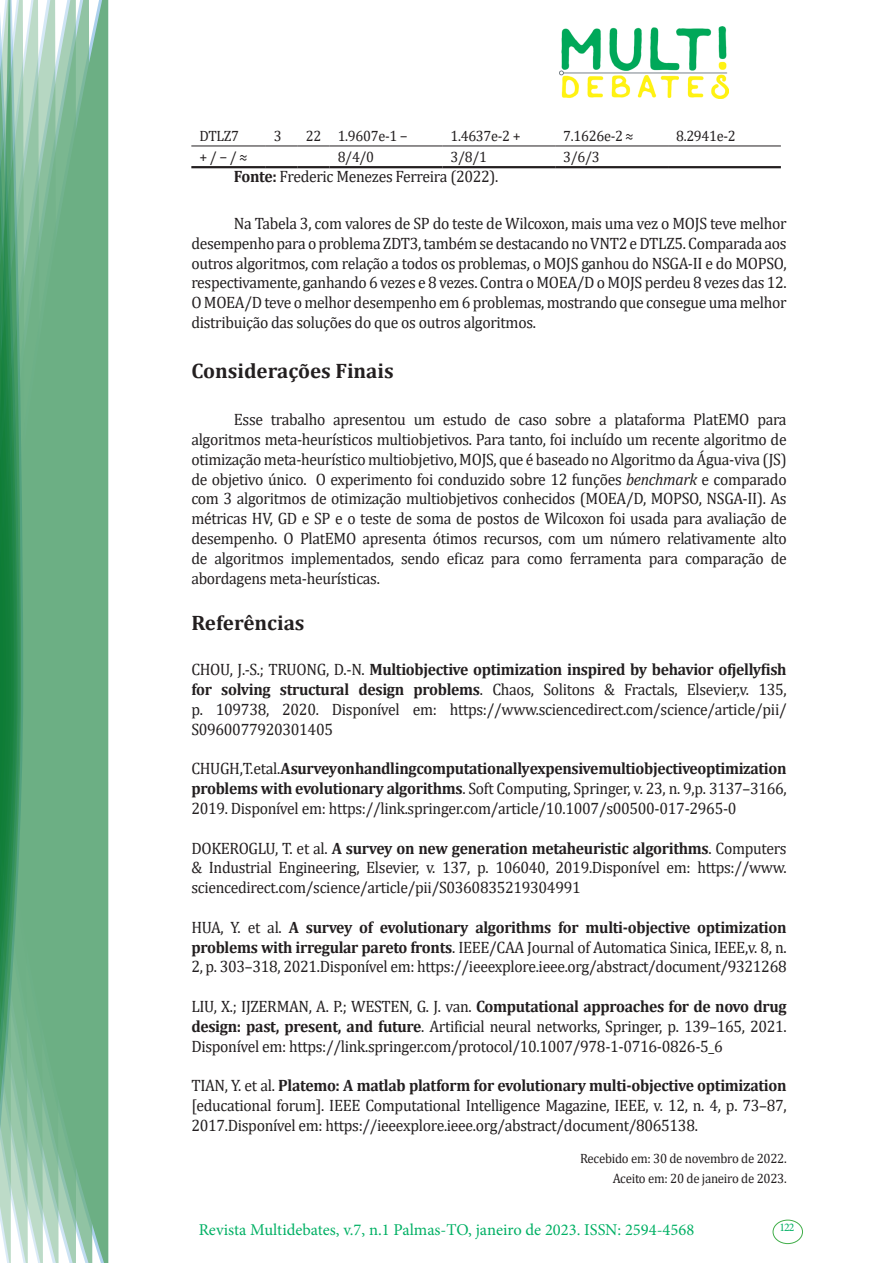
<style>
.page{position:relative;width:893px;height:1263px;background:#fff}
.page>*{position:absolute;margin:0;border:0;box-sizing:border-box;transform-origin:0 0}
.Titulo_2{font:700 21px "Cambria";color:#231f20}
.texto{font:16.5px/19.8px "Cambria";letter-spacing:-.02em;color:#231f20;text-align:justify;scale:.95 1}
.t1{font:16.5px "Minion Pro";color:#00b064}
.texto-2{font:15px "Cambria";letter-spacing:-.02em;color:#231f20;scale:.95 1}
.texto-3{font:13.5px "Cambria";letter-spacing:-.02em;color:#231f20;scale:.95 1}
.t2{font:11.7px "Minion Pro";color:#00b064}
.s1{font-weight:700}
.s2{font-style:italic}
</style>
<div class="page">
<img style="left:559px;top:26px;width:169px;height:72px">
<div style="left:95px;top:0;width:14px;height:1263px;background:#6caf84"></div>
<svg style="left:79px;top:0;width:16px;height:1263px;fill:#6caf84"></svg>
<svg style="left:62px;top:0;width:17px;height:1263px;fill:#6caf84"></svg>
<svg style="left:45px;top:0;width:17px;height:1263px;fill:#6caf84"></svg>
<svg style="left:30px;top:0;width:15px;height:1263px;fill:#6caf84"></svg>
<svg style="left:0;top:0;width:30px;height:1263px"></svg>
<div style="left:772px;top:1219px;width:31px;height:25px;border:1px solid #40ae49;border-radius:50%"></div>
<svg style="left:191px;top:145px;width:590px;height:1px"></svg>
<hr style="left:191px;top:146px;width:75px;height:1px;background:#231f20">
<hr style="left:266px;top:146px;width:32px;height:1px;background:#231f20">
<hr style="left:298px;top:146px;width:32px;height:1px;background:#231f20">
<hr style="left:330px;top:146px;width:112px;height:1px;background:#231f20">
<hr style="left:442px;top:146px;width:113px;height:1px;background:#231f20">
<hr style="left:555px;top:146px;width:113px;height:1px;background:#231f20">
<hr style="left:668px;top:146px;width:113px;height:1px;background:#231f20">
<hr style="left:191px;top:166px;width:75px;height:2px;background:#231f20">
<hr style="left:266px;top:166px;width:32px;height:2px;background:#231f20">
<hr style="left:298px;top:166px;width:32px;height:2px;background:#231f20">
<hr style="left:330px;top:166px;width:112px;height:2px;background:#231f20">
<hr style="left:442px;top:166px;width:113px;height:2px;background:#231f20">
<hr style="left:555px;top:166px;width:113px;height:2px;background:#231f20">
<hr style="left:668px;top:166px;width:113px;height:2px;background:#231f20">
<p class="texto-2" style="left:199px;top:127px;width:43px">DTLZ7</p>
<p class="texto-2" style="left:274px;top:127px;width:10px">3</p>
<p class="texto-2" style="left:306px;top:127px;width:18px">22</p>
<p class="texto-2" style="left:338px;top:127px;width:75px">1.9607e-1 −</p>
<p class="texto-2" style="left:450px;top:127px;width:75px">1.4637e-2 +</p>
<p class="texto-2" style="left:563px;top:127px;width:75px">7.1626e-2 ≈</p>
<p class="texto-2" style="left:676px;top:127px;width:64px">8.2941e-2</p>
<p class="texto-2" style="left:199px;top:148px;width:52px">+ / − / ≈</p>
<p class="texto-2" style="left:338px;top:148px;width:40px">8/4/0</p>
<p class="texto-2" style="left:450px;top:148px;width:40px">3/8/1</p>
<p class="texto-2" style="left:563px;top:148px;width:40px">3/6/3</p>
<p class="texto" style="left:234px;top:167px;width:280px"><span class="s1">Fonte:</span> Frederic Menezes Ferreira (2022).</p>
<p class="texto" style="left:191px;top:213px;width:628px;text-indent:43px">Na Tabela 3, com valores de SP do teste de Wilcoxon, mais uma vez o MOJS teve melhor desempenho para o problema ZDT3, também se destacando no VNT2 e DTLZ5. Comparada aos outros algoritmos, com relação a todos os problemas, o MOJS ganhou do NSGA-II e do MOPSO, respectivamente, ganhando 6 vezes e 8 vezes. Contra o MOEA/D o MOJS perdeu 8 vezes das 12.<br>O MOEA/D teve o melhor desempenho em 6 problemas, mostrando que consegue uma melhor distribuição das soluções do que os outros algoritmos.</p>
<p class="Titulo_2" style="left:191px;top:356px;width:204px">Considerações Finais</p>
<p class="texto" style="left:191px;top:410px;width:628px;text-indent:43px">Esse trabalho apresentou um estudo de caso sobre a plataforma PlatEMO para algoritmos meta-heurísticos multiobjetivos. Para tanto, foi incluído um recente algoritmo de otimização meta-heurístico multiobjetivo, MOJS, que é baseado no Algoritmo da Água-viva (JS) de objetivo único. O experimento foi conduzido sobre 12 funções <span class="s2">benchmark</span> e comparado com 3 algoritmos de otimização multiobjetivos conhecidos (MOEA/D, MOPSO, NSGA-II). As métricas HV, GD e SP e o teste de soma de postos de Wilcoxon foi usada para avaliação de desempenho. O PlatEMO apresenta ótimos recursos, com um número relativamente alto de algoritmos implementados, sendo eficaz para como ferramenta para comparação de abordagens meta-heurísticas.</p>
<p class="Titulo_2" style="left:191px;top:608px;width:115px">Referências</p>
<p class="texto" style="left:191px;top:660px;width:628px">CHOU, J.-S.; TRUONG, D.-N. <span class="s1">Multiobjective optimization inspired by behavior ofjellyfish for solving structural design problems</span>. Chaos, Solitons &amp; Fractals, Elsevier,v. 135, p. 109738, 2020. Disponível em: https://www.sciencedirect.com/science/article/pii/ S0960077920301405</p>
<p class="texto" style="left:191px;top:759px;width:628px">CHUGH, T. et al. <span class="s1">A survey on handling computationally expensive multiobjectiveoptimization problems with evolutionary algorithms</span>. Soft Computing, Springer, v. 23, n. 9,p. 3137–3166, 2019. Disponível em: https://link.springer.com/article/10.1007/s00500-017-2965-0</p>
<p class="texto" style="left:191px;top:838px;width:628px">DOKEROGLU, T. et al. <span class="s1">A survey on new generation metaheuristic algorithms</span>. Computers &amp; Industrial Engineering, Elsevier, v. 137, p. 106040, 2019.Disponível em: https://www. sciencedirect.com/science/article/pii/S0360835219304991</p>
<p class="texto" style="left:191px;top:917px;width:628px">HUA, Y. et al. <span class="s1">A survey of evolutionary algorithms for multi-objective optimization problems with irregular pareto fronts</span>. IEEE/CAA Journal of Automatica Sinica, IEEE,v. 8, n.<br>2, p. 303–318, 2021.Disponível em: https://ieeexplore.ieee.org/abstract/document/9321268</p>
<p class="texto" style="left:191px;top:996px;width:628px">LIU, X.; IJZERMAN, A. P.; WESTEN, G. J. van. <span class="s1">Computational approaches for de novo drug design: past, present, and future</span>. Artificial neural networks, Springer, p. 139–165, 2021.<br>Disponível em: https://link.springer.com/protocol/10.1007/978-1-0716-0826-5_6</p>
<p class="texto" style="left:191px;top:1076px;width:628px">TIAN, Y. et al. <span class="s1">Platemo: A matlab platform for evolutionary multi-objective optimization </span>[educational forum]. IEEE Computational Intelligence Magazine, IEEE, v. 12, n. 4, p. 73–87, 2017.Disponível em: https://ieeexplore.ieee.org/abstract/document/8065138.</p>
<p class="texto-3" style="left:580px;top:1151px;width:219px">Recebido em: 30 de novembro de 2022.</p>
<p class="texto-3" style="left:613px;top:1170px;width:185px">Aceito em: 20 de janeiro de 2023.</p>
<p class="t1" style="left:199px;top:1218px;width:497px">Revista Multidebates, v.7, n.1 Palmas-TO, janeiro de 2023. ISSN: 2594-4568</p>
<p class="t2" style="left:779px;top:1219px;width:16px">122</p>
</div>
